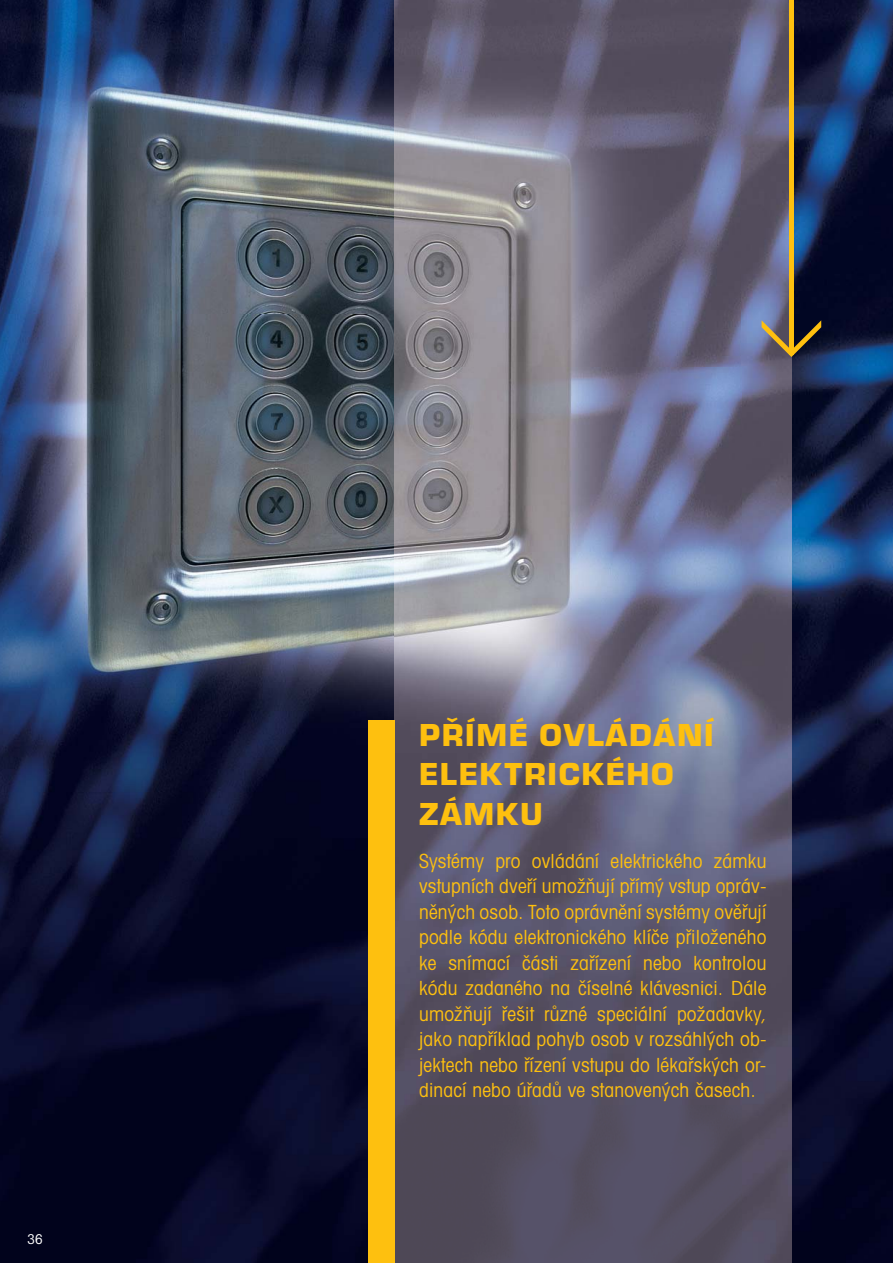
<style>
.page{position:relative;width:893px;height:1263px;background:#fff}
.page>*{position:absolute;margin:0;border:0;box-sizing:border-box;transform-origin:0 0}
.t1{font:900 33px/39.6px "Eurostile TCE";letter-spacing:.05em;color:#fec00f}
.t2{font:condensed 19.5px/25.5px "Avant Garde CE";letter-spacing:.01em;color:#fec00f;text-align:justify}
.t3{font:condensed 13.5px "Avant Garde CE";color:#fff}
</style>
<div class="page">
<img style="left:0;top:0;width:394px;height:1263px">
<img style="left:791px;top:0;width:102px;height:1263px">
<img style="left:394px;top:0;width:397px;height:1263px">
<hr style="left:789px;top:0;width:4px;height:355px;background:#fec00f">
<svg style="left:762px;top:320px;width:59px;height:37px;background:#66573e"></svg>
<div style="left:368px;top:721px;width:26px;height:542px;background:#fec00f"></div>
<p class="t3" style="left:27px;top:1234px;width:17px">36</p>
<h1 class="t1" style="left:419px;top:717px;width:296px">PŘÍMÉ OVLÁDÁNÍ<br>ELEKTRICKÉHO<br>ZÁMKU</h1>
<p class="t2" style="left:419px;top:850px;width:349px">Systémy pro ovládání elektrického zámku vstupních dveří umožňují přímý vstup opráv&shy;něných osob. Toto oprávnění systémy ověřují podle kódu elektronického klíče přiloženého ke snímací části zařízení nebo kontrolou kódu zadaného na číselné klávesnici. Dále umožňují řešit různé speciální požadavky, jako například pohyb osob v rozsáhlých ob&shy;jektech nebo řízení vstupu do lékařských or&shy;dinací nebo úřadů ve stanovených časech.</p>
</div>
